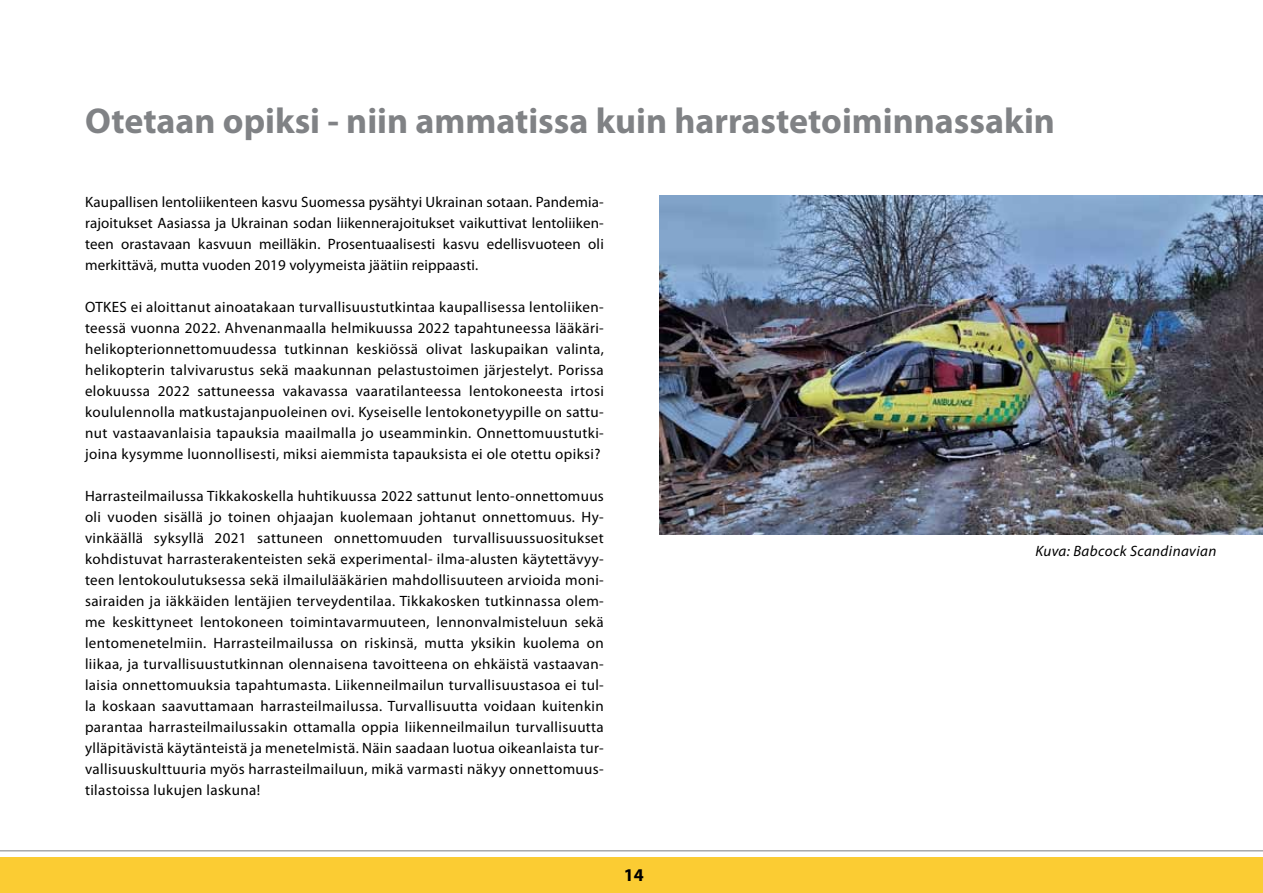
<style>
.page{position:relative;width:1263px;height:893px;background:#fff}
.page>*{position:absolute;margin:0;border:0;box-sizing:border-box;transform-origin:0 0}
.Pääotsikko{font:700 36px "Myriad Pro";color:#808285}
.t1{font:700 18px "Myriad Pro";color:#000}
.leipis{font:15px/21px "Myriad Pro";letter-spacing:.025em;color:#000;text-align:justify}
.leipis-2{font:italic 15px "Myriad Pro";letter-spacing:.025em;color:#000}
</style>
<div class="page">
<div style="left:0;top:857px;width:1263px;height:36px;background:#fbcc33"></div>
<hr style="left:0;top:850px;width:1263px;height:1px;background:#a7a9ac">
<img style="left:659px;top:196px;width:604px;height:339px">
<p class="Pääotsikko" style="left:85px;top:98px;width:971px">Otetaan opiksi - niin ammatissa kuin harrastetoiminnassakin</p>
<p class="leipis" style="left:85px;top:191px;width:520px">Kaupallisen lentoliikenteen kasvu Suomessa pysähtyi Ukrainan sotaan. Pandemia&shy;rajoitukset Aasiassa ja Ukrainan sodan liikennerajoitukset vaikuttivat lentoliiken&shy;teen orastavaan kasvuun meilläkin. Prosentuaalisesti kasvu edellisvuoteen oli merkittävä, mutta vuoden 2019 volyymeista jäätiin reippaasti.</p>
<p class="leipis" style="left:85px;top:296px;width:520px">OTKES ei aloittanut ainoatakaan turvallisuustutkintaa kaupallisessa lentoliiken&shy;teessä vuonna 2022. Ahvenanmaalla helmikuussa 2022 tapahtuneessa lääkäri&shy;helikopterionnettomuudessa tutkinnan keskiössä olivat laskupaikan valinta, helikopterin talvivarustus sekä maakunnan pelastustoimen järjestelyt. Porissa elokuussa 2022 sattuneessa vakavassa vaaratilanteessa lentokoneesta irtosi koululennolla matkustajanpuoleinen ovi. Kyseiselle lentokonetyypille on sattu&shy;nut vastaavanlaisia tapauksia maailmalla jo useamminkin. Onnettomuustutki&shy;joina kysymme luonnollisesti, miksi aiemmista tapauksista ei ole otettu opiksi?</p>
<p class="leipis" style="left:85px;top:485px;width:520px">Harrasteilmailussa Tikkakoskella huhtikuussa 2022 sattunut lento-onnettomuus oli vuoden sisällä jo toinen ohjaajan kuolemaan johtanut onnettomuus. Hy&shy;vinkäällä syksyllä 2021 sattuneen onnettomuuden turvallisuussuositukset kohdistuvat harrasterakenteisten sekä experimental- ilma-alusten käytettävyy&shy;teen lentokoulutuksessa sekä ilmailulääkärien mahdollisuuteen arvioida moni&shy;sairaiden ja iäkkäiden lentäjien terveydentilaa. Tikkakosken tutkinnassa olem&shy;me keskittyneet lentokoneen toimintavarmuuteen, lennonvalmisteluun sekä lentomenetelmiin. Harrasteilmailussa on riskinsä, mutta yksikin kuolema on liikaa, ja turvallisuustutkinnan olennaisena tavoitteena on ehkäistä vastaavan&shy;laisia onnettomuuksia tapahtumasta. Liikenneilmailun turvallisuustasoa ei tul&shy;la koskaan saavuttamaan harrasteilmailussa. Turvallisuutta voidaan kuitenkin parantaa harrasteilmailussakin ottamalla oppia liikenneilmailun turvallisuutta ylläpitävistä käytänteistä ja menetelmistä. Näin saadaan luotua oikeanlaista tur&shy;vallisuuskulttuuria myös harrasteilmailuun, mikä varmasti näkyy onnettomuus&shy;tilastoissa lukujen laskuna!</p>
<p class="t1" style="left:624px;top:863px;width:21px">14</p>
<p class="leipis-2" style="left:1035px;top:541px;width:183px">Kuva: Babcock Scandinavian</p>
</div>
